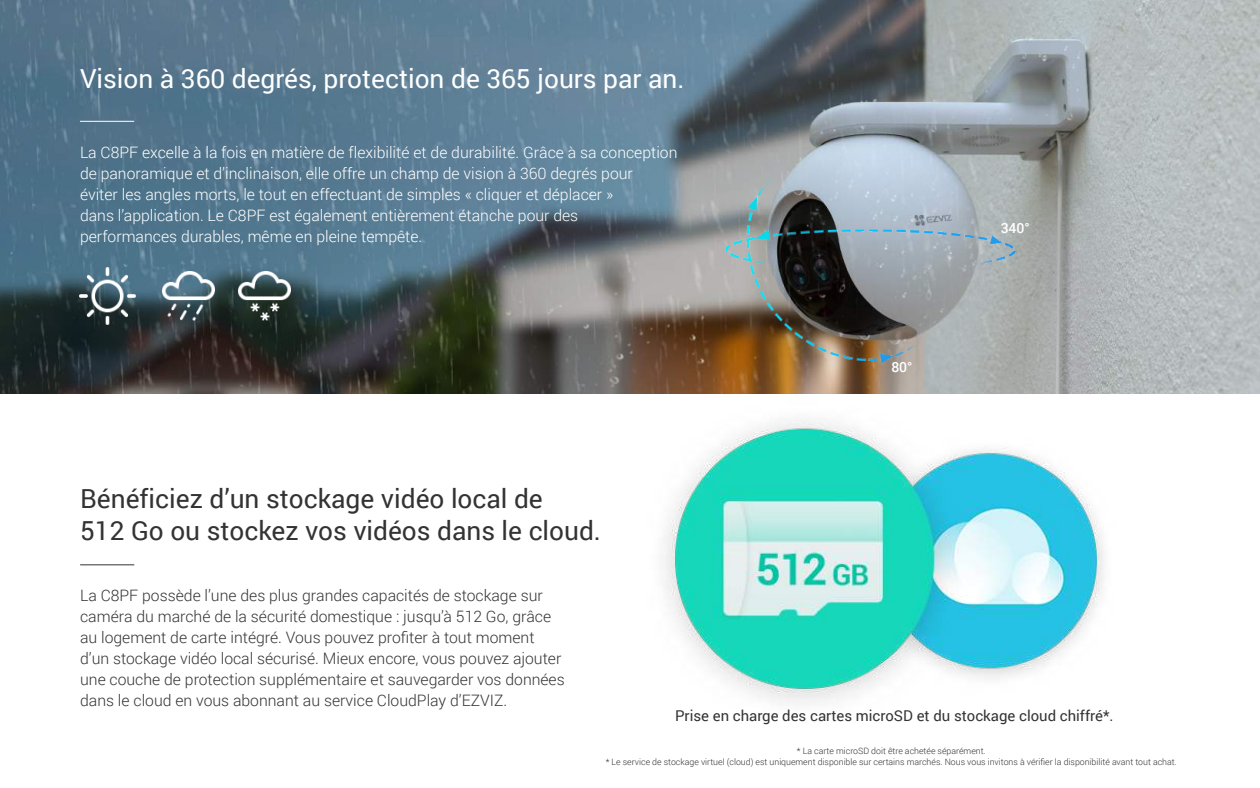
<style>
.page{position:relative;width:1260px;height:788px;background:#fff}
.page>*{position:absolute;margin:0;border:0;box-sizing:border-box;transform-origin:0 0}
.t1{font:26.25px/31.5px "Roboto";color:#333}
.t2{font:26.25px "Roboto";color:#fff}
.t3{font:300 15.75px/21px "Roboto";color:#333}
.t4{font:300 15.75px/21px "Roboto";color:#fff}
.t5{font:14.88px "Roboto";color:#333}
.t6{font:500 14px "Roboto";color:#fff}
.t7{font:300 8.75px/10.8px "Roboto";color:#333;text-align:center}
</style>
<div class="page">
<img style="left:0;top:0;width:1260px;height:394px">
<img style="left:79px;top:268px;width:56px;height:56px">
<img style="left:163px;top:272px;width:51px;height:48px">
<img style="left:239px;top:272px;width:51px;height:48px">
<img style="left:532px;top:339px;width:707px;height:365px">
<img style="left:656px;top:25px;width:439px;height:415px">
<hr style="left:80px;top:121px;width:54px;height:1px;background:#fff">
<hr style="left:80px;top:564px;width:54px;height:1px;background:#333">
<h1 class="t2" style="left:80px;top:60px;width:606px">Vision à 360 degrés, protection de 365 jours par an.</h1>
<p class="t4" style="left:80px;top:141px;width:599px">La C8PF excelle à la fois en matière de flexibilité et de durabilité. Grâce à sa conception de panoramique et d’inclinaison, elle offre un champ de vision à 360 degrés pour<br>éviter les angles morts, le tout en effectuant de simples « cliquer et déplacer »<br>dans l’application. Le C8PF est également entièrement étanche pour des performances durables, même en pleine tempête.</p>
<h1 class="t1" style="left:80px;top:482px;width:522px">Bénéficiez d’un stockage vidéo local de<br>512 Go ou stockez vos vidéos dans le cloud.</h1>
<p class="t6" style="left:891px;top:357px;width:23px">80°</p>
<p class="t6" style="left:1001px;top:218px;width:31px">340°</p>
<p class="t3" style="left:80px;top:584px;width:486px">La C8PF possède l’une des plus grandes capacités de stockage sur caméra du marché de la sécurité domestique : jusqu’à 512 Go, grâce au logement de carte intégré. Vous pouvez profiter à tout moment d’un stockage vidéo local sécurisé. Mieux encore, vous pouvez ajouter une couche de protection supplémentaire et sauvegarder vos données dans le cloud en vous abonnant au service CloudPlay d’EZVIZ.</p>
<p class="t5" style="left:675px;top:705px;width:440px">Prise en charge des cartes microSD et du stockage cloud chiffré*.</p>
<p class="t7" style="left:606px;top:745px;width:573px">* La carte microSD doit être achetée séparément.<br>* Le service de stockage virtuel (cloud) est uniquement disponible sur certains marchés. Nous vous invitons à vérifier la disponibilité avant tout achat.</p>
</div>
